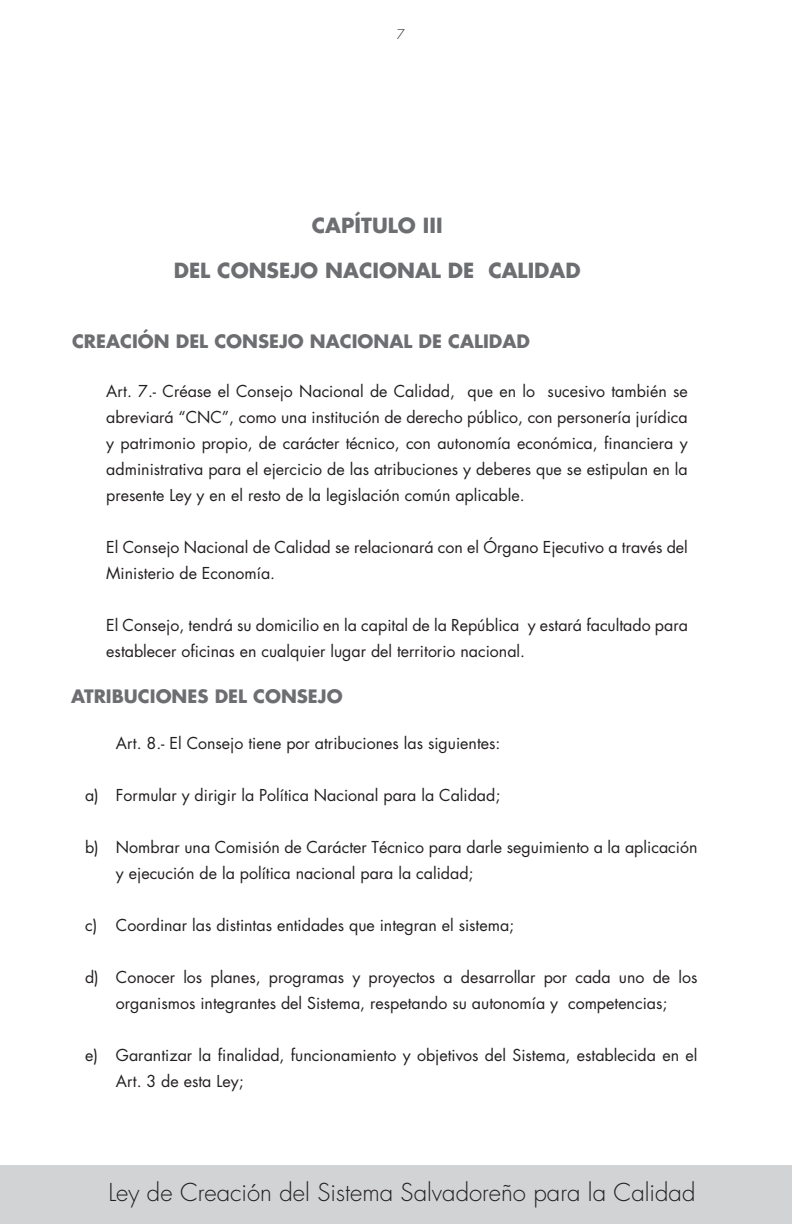
<style>
.page{position:relative;width:792px;height:1224px;background:#fff}
.page>*{position:absolute;margin:0;border:0;box-sizing:border-box;transform-origin:0 0}
.t1{font:300 24px "Futura";color:#231f20}
.t2{font:700 20.4px "Futura";color:#6d6e71}
.t3{font:700 18px "Futura";color:#6d6e71}
.t4{font:16px/26px "Futura";color:#231f20}
.t5{font:300 13px "Futura";color:#231f20}
</style>
<div class="page">
<div style="left:0;top:1166px;width:792px;height:58px;background:#d1d3d4"></div>
<p class="t5" style="left:397px;top:26px;width:10px">7</p>
<p class="t2" style="left:312px;top:211px;width:132px">CAPÍTULO III</p>
<p class="t2" style="left:174px;top:256px;width:408px">DEL CONSEJO NACIONAL DE CALIDAD</p>
<p class="t3" style="left:72px;top:329px;width:459px">CREACIÓN DEL CONSEJO NACIONAL DE CALIDAD</p>
<p class="t4" style="left:106px;top:378px;width:583px;text-align:justify">Art. 7.- Créase el Consejo Nacional de Calidad, que en lo sucesivo también se abreviará “CNC”, como una institución de derecho público, con personería jurídica y patrimonio propio, de carácter técnico, con autonomía económica, financiera y administrativa para el ejercicio de las atribuciones y deberes que se estipulan en la presente Ley y en el resto de la legislación común aplicable.</p>
<p class="t4" style="left:106px;top:534px;width:583px">El Consejo Nacional de Calidad se relacionará con el Órgano Ejecutivo a través del<br>Ministerio de Economía.</p>
<p class="t4" style="left:106px;top:612px;width:583px">El Consejo, tendrá su domicilio en la capital de la República y estará facultado para establecer oficinas en cualquier lugar del territorio nacional.</p>
<p class="t3" style="left:71px;top:684px;width:273px">ATRIBUCIONES DEL CONSEJO</p>
<p class="t4" style="left:85px;top:782px;width:15px">a)</p>
<p class="t4" style="left:85px;top:834px;width:15px">b)</p>
<p class="t4" style="left:85px;top:912px;width:14px">c)</p>
<p class="t4" style="left:85px;top:964px;width:15px">d)</p>
<p class="t4" style="left:85px;top:1042px;width:14px">e)</p>
<p class="t4" style="left:116px;top:730px;width:386px">Art. 8.- El Consejo tiene por atribuciones las siguientes:</p>
<p class="t4" style="left:116px;top:782px;width:386px">Formular y dirigir la Política Nacional para la Calidad;</p>
<p class="t4" style="left:116px;top:834px;width:583px">Nombrar una Comisión de Carácter Técnico para darle seguimiento a la aplicación y ejecución de la política nacional para la calidad;</p>
<p class="t4" style="left:116px;top:912px;width:400px">Coordinar las distintas entidades que integran el sistema;</p>
<p class="t4" style="left:116px;top:964px;width:583px">Conocer los planes, programas y proyectos a desarrollar por cada uno de los organismos integrantes del Sistema, respetando su autonomía y competencias;</p>
<p class="t4" style="left:116px;top:1042px;width:583px">Garantizar la finalidad, funcionamiento y objetivos del Sistema, establecida en el<br>Art. 3 de esta Ley;</p>
<p class="t1" style="left:108px;top:1177px;width:589px">Ley de Creación del Sistema Salvadoreño para la Calidad</p>
</div>
